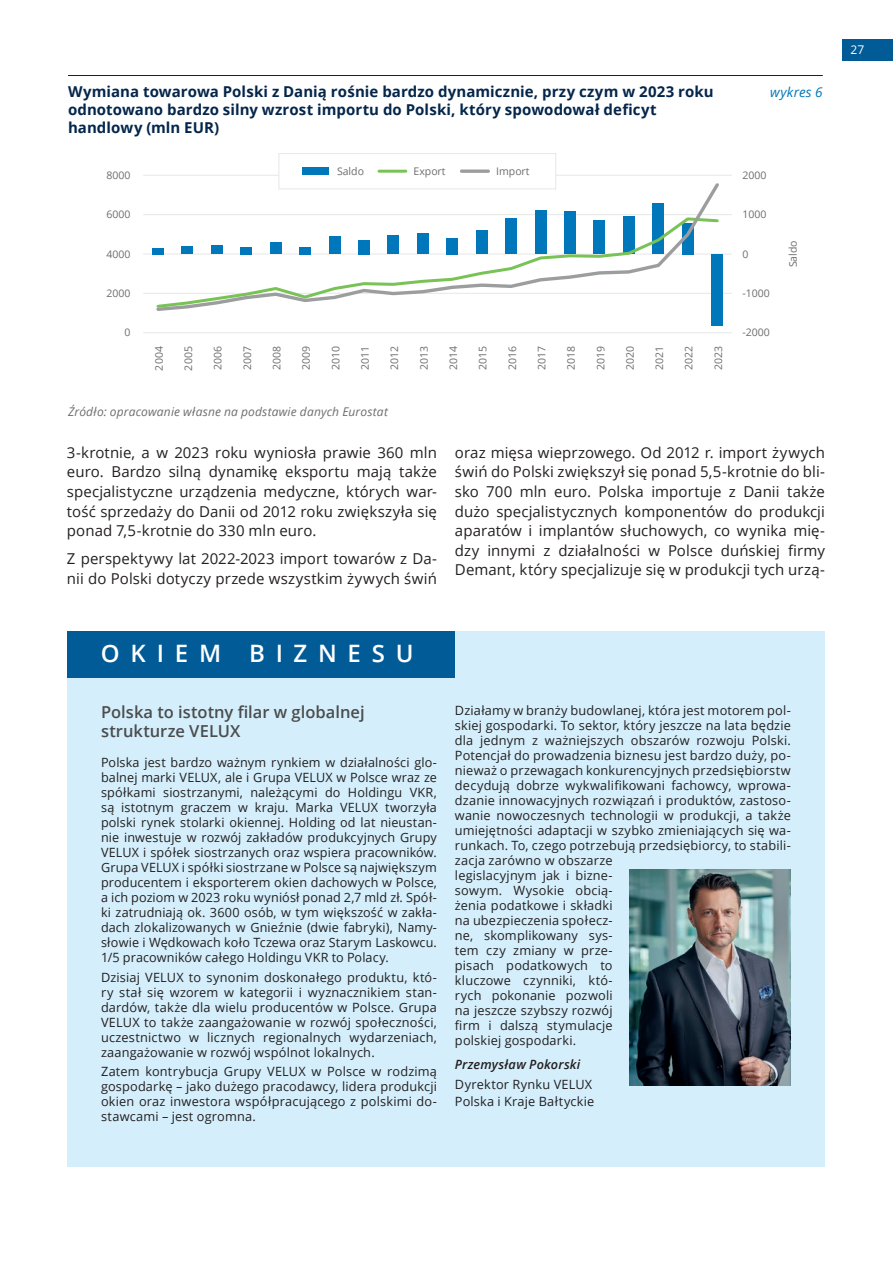
<style>
.page{position:relative;width:893px;height:1263px;background:#fff}
.page>*{position:absolute;margin:0;border:0;box-sizing:border-box;transform-origin:0 0}
.okiem_biznesu_title_02{font:600 24px "Open Sans";letter-spacing:.445em;color:#fff}
.OB_title_01{font:600 16.5px/19.8px "Open Sans";color:#4b4c4d}
.txt_01{font:15px/19.5px "Open Sans";letter-spacing:.005em;color:#231f20;text-align:justify}
.chart_title_01{font:700 15px/18px "Open Sans";letter-spacing:.005em;color:#04264b}
.chart_title_01-2{font:italic 13.5px "Open Sans";letter-spacing:.015em;color:#07b}
.OB_text_01_B{font:12.75px/15px "Open Sans";letter-spacing:.015em;color:#231f20;text-align:justify}
.t1{font:italic 600 12.75px "Open Sans";letter-spacing:.015em;color:#231f20}
.chart_resource_1{font:italic 12px "Open Sans";letter-spacing:.015em;color:#6c6d70}
.t2{font:12px "Open Sans";color:#fff}
.t3{font:10.5px "Open Sans";color:#6c6d70}
</style>
<div class="page">
<div style="left:842px;top:39px;width:51px;height:21px;background:#005b97"></div>
<hr style="left:143px;top:175px;width:589px;height:1px;background:#e6e7e9">
<hr style="left:143px;top:214px;width:589px;height:1px;background:#e6e7e9">
<hr style="left:143px;top:254px;width:589px;height:1px;background:#e6e7e9">
<hr style="left:143px;top:293px;width:589px;height:1px;background:#e6e7e9">
<hr style="left:143px;top:332px;width:589px;height:1px;background:#e6e7e9">
<div style="left:152px;top:248px;width:12px;height:6px;background:#07b"></div>
<div style="left:711px;top:254px;width:12px;height:72px;background:#07b"></div>
<div style="left:279px;top:154px;width:277px;height:35px;background:#fff"></div>
<div style="left:279px;top:153px;width:277px;height:36px;border:1px solid #e6e7e9"></div>
<svg style="left:154px;top:180px;width:568px;height:131px"></svg>
<div style="left:302px;top:167px;width:27px;height:8px;background:#07b"></div>
<hr style="left:379px;top:170px;width:27px;height:3px;background:#79c256">
<svg style="left:461px;top:169px;width:27px;height:4px"></svg>
<hr style="left:68px;top:75px;width:755px;height:1px;background:#231f20">
<div style="left:67px;top:631px;width:758px;height:536px;background:#d4effb"></div>
<div style="left:67px;top:631px;width:388px;height:47px;background:#005b97"></div>
<img style="left:630px;top:869px;width:161px;height:217px">
<p class="chart_title_01" style="left:68px;top:82px;width:647px">Wymiana towarowa Polski z Danią rośnie bardzo dynamicznie, przy czym w 2023 roku</p>
<p class="chart_title_01-2" style="left:770px;top:83px;width:54px">wykres 6</p>
<p class="chart_title_01" style="left:68px;top:100px;width:590px">odnotowano bardzo silny wzrost importu do Polski, który spowodował deficyt handlowy (mln EUR)</p>
<p class="t3" style="left:106px;top:168px;width:26px">8000</p>
<p class="t3" style="left:337px;top:164px;width:29px">Saldo</p>
<p class="t3" style="left:414px;top:164px;width:34px">Export</p>
<p class="t3" style="left:496px;top:164px;width:35px">Import</p>
<p class="t3" style="left:742px;top:168px;width:26px">2000</p>
<p class="t3" style="left:106px;top:207px;width:26px">6000</p>
<p class="t3" style="left:742px;top:207px;width:26px">1000</p>
<p class="t3" style="left:106px;top:247px;width:26px">4000</p>
<p class="t3" style="left:742px;top:247px;width:8px">0</p>
<p class="t3" style="left:786px;top:267px;width:29px;rotate:-90deg">Saldo</p>
<p class="t3" style="left:106px;top:286px;width:26px">2000</p>
<p class="t3" style="left:742px;top:286px;width:29px">-1000</p>
<p class="t3" style="left:124px;top:325px;width:8px">0</p>
<p class="t3" style="left:742px;top:325px;width:29px">-2000</p>
<p class="t3" style="left:152px;top:370px;width:26px;rotate:-90deg">2004</p>
<p class="t3" style="left:181px;top:370px;width:26px;rotate:-90deg">2005</p>
<p class="t3" style="left:211px;top:370px;width:26px;rotate:-90deg">2006</p>
<p class="t3" style="left:240px;top:370px;width:26px;rotate:-90deg">2007</p>
<p class="t3" style="left:270px;top:370px;width:26px;rotate:-90deg">2008</p>
<p class="t3" style="left:299px;top:370px;width:26px;rotate:-90deg">2009</p>
<p class="t3" style="left:328px;top:370px;width:26px;rotate:-90deg">2010</p>
<p class="t3" style="left:358px;top:370px;width:26px;rotate:-90deg">2011</p>
<p class="t3" style="left:387px;top:370px;width:26px;rotate:-90deg">2012</p>
<p class="t3" style="left:417px;top:370px;width:26px;rotate:-90deg">2013</p>
<p class="t3" style="left:446px;top:370px;width:26px;rotate:-90deg">2014</p>
<p class="t3" style="left:476px;top:370px;width:26px;rotate:-90deg">2015</p>
<p class="t3" style="left:505px;top:370px;width:26px;rotate:-90deg">2016</p>
<p class="t3" style="left:534px;top:370px;width:26px;rotate:-90deg">2017</p>
<p class="t3" style="left:564px;top:370px;width:26px;rotate:-90deg">2018</p>
<p class="t3" style="left:593px;top:370px;width:26px;rotate:-90deg">2019</p>
<p class="t3" style="left:623px;top:370px;width:26px;rotate:-90deg">2020</p>
<p class="t3" style="left:652px;top:370px;width:26px;rotate:-90deg">2021</p>
<p class="t3" style="left:682px;top:370px;width:26px;rotate:-90deg">2022</p>
<p class="t3" style="left:711px;top:370px;width:26px;rotate:-90deg">2023</p>
<p class="chart_resource_1" style="left:68px;top:403px;width:321px">Źródło: opracowanie własne na podstawie danych Eurostat</p>
<p class="txt_01" style="left:67px;top:442px;width:371px">3-krotnie, a w 2023 roku wyniosła prawie 360 mln euro. Bardzo silną dynamikę eksportu mają także specjalistyczne urządzenia medyczne, których war&shy;tość sprzedaży do Danii od 2012 roku zwiększyła się ponad 7,5-krotnie do 330 mln euro.</p>
<p class="txt_01" style="left:67px;top:548px;width:371px">Z perspektywy lat 2022-2023 import towarów z Da&shy;nii do Polski dotyczy przede wszystkim żywych świń</p>
<p class="txt_01" style="left:455px;top:442px;width:371px">oraz mięsa wieprzowego. Od 2012 r. import żywych świń do Polski zwiększył się ponad 5,5-krotnie do bli&shy;sko 700 mln euro. Polska importuje z Danii także dużo specjalistycznych komponentów do produkcji aparatów i implantów słuchowych, co wynika mię&shy;dzy innymi z działalności w Polsce duńskiej firmy Demant, który specjalizuje się w produkcji tych urzą-</p>
<p class="okiem_biznesu_title_02" style="left:101px;top:637px;width:314px">OKIEM BIZNESU</p>
<p class="OB_title_01" style="left:101px;top:701px;width:265px">Polska to istotny filar w globalnej strukturze VELUX</p>
<p class="OB_text_01_B" style="left:101px;top:755px;width:337px">Polska jest bardzo ważnym rynkiem w działalności glo&shy;balnej marki VELUX, ale i Grupa VELUX w Polsce wraz ze spółkami siostrzanymi, należącymi do Holdingu VKR, są istotnym graczem w kraju. Marka VELUX tworzyła polski rynek stolarki okiennej. Holding od lat nieustan&shy;nie inwestuje w rozwój zakładów produkcyjnych Grupy VELUX i spółek siostrzanych oraz wspiera pracowników.<br>Grupa VELUX i spółki siostrzane w Polsce są największym producentem i eksporterem okien dachowych w Polsce, a ich poziom w 2023 roku wyniósł ponad 2,7 mld zł. Spół&shy;ki zatrudniają ok. 3600 osób, w tym większość w zakła&shy;dach zlokalizowanych w Gnieźnie (dwie fabryki), Namy&shy;słowie i Wędkowach koło Tczewa oraz Starym Laskowcu.<br>1/5 pracowników całego Holdingu VKR to Polacy.</p>
<p class="OB_text_01_B" style="left:101px;top:969px;width:337px">Dzisiaj VELUX to synonim doskonałego produktu, któ&shy;ry stał się wzorem w kategorii i wyznacznikiem stan&shy;dardów, także dla wielu producentów w Polsce. Grupa VELUX to także zaangażowanie w rozwój społeczności, uczestnictwo w licznych regionalnych wydarzeniach, zaangażowanie w rozwój wspólnot lokalnych.</p>
<p class="OB_text_01_B" style="left:101px;top:1063px;width:337px">Zatem kontrybucja Grupy VELUX w Polsce w rodzimą gospodarkę – jako dużego pracodawcy, lidera produkcji okien oraz inwestora współpracującego z polskimi do&shy;stawcami – jest ogromna.</p>
<p class="OB_text_01_B" style="left:455px;top:702px;width:337px;text-align:left">Działamy w branży budowlanej, która jest motorem pol&shy;skiej gospodarki. To sektor, który jeszcze na lata będzie dla jednym z ważniejszych obszarów rozwoju Polski.<br>Potencjał do prowadzenia biznesu jest bardzo duży, po&shy;nieważ o przewagach konkurencyjnych przedsiębiorstw decydują dobrze wykwalifikowani fachowcy, wprowa&shy;dzanie innowacyjnych rozwiązań i produktów, zastoso&shy;wanie nowoczesnych technologii w produkcji, a także umiejętności adaptacji w szybko zmieniających się wa&shy;runkach. To, czego potrzebują przedsiębiorcy, to stabili&shy;zacja zarówno w obszarze<br>legislacyjnym jak i bizne-<br>sowym. Wysokie obcią-<br>żenia podatkowe i składki<br>na ubezpieczenia społecz-<br>ne, skomplikowany sys-<br>tem czy zmiany w prze-<br>pisach podatkowych to<br>kluczowe czynniki, któ-<br>rych pokonanie pozwoli<br>na jeszcze szybszy rozwój<br>firm i dalszą stymulacje<br>polskiej gospodarki.</p>
<p class="t1" style="left:455px;top:1055px;width:127px">Przemysław Pokorski</p>
<p class="OB_text_01_B" style="left:455px;top:1076px;width:141px;line-height:16.5px">Dyrektor Rynku VELUX<br>Polska i Kraje Bałtyckie</p>
<p class="t2" style="left:850px;top:42px;width:15px">27</p>
</div>
